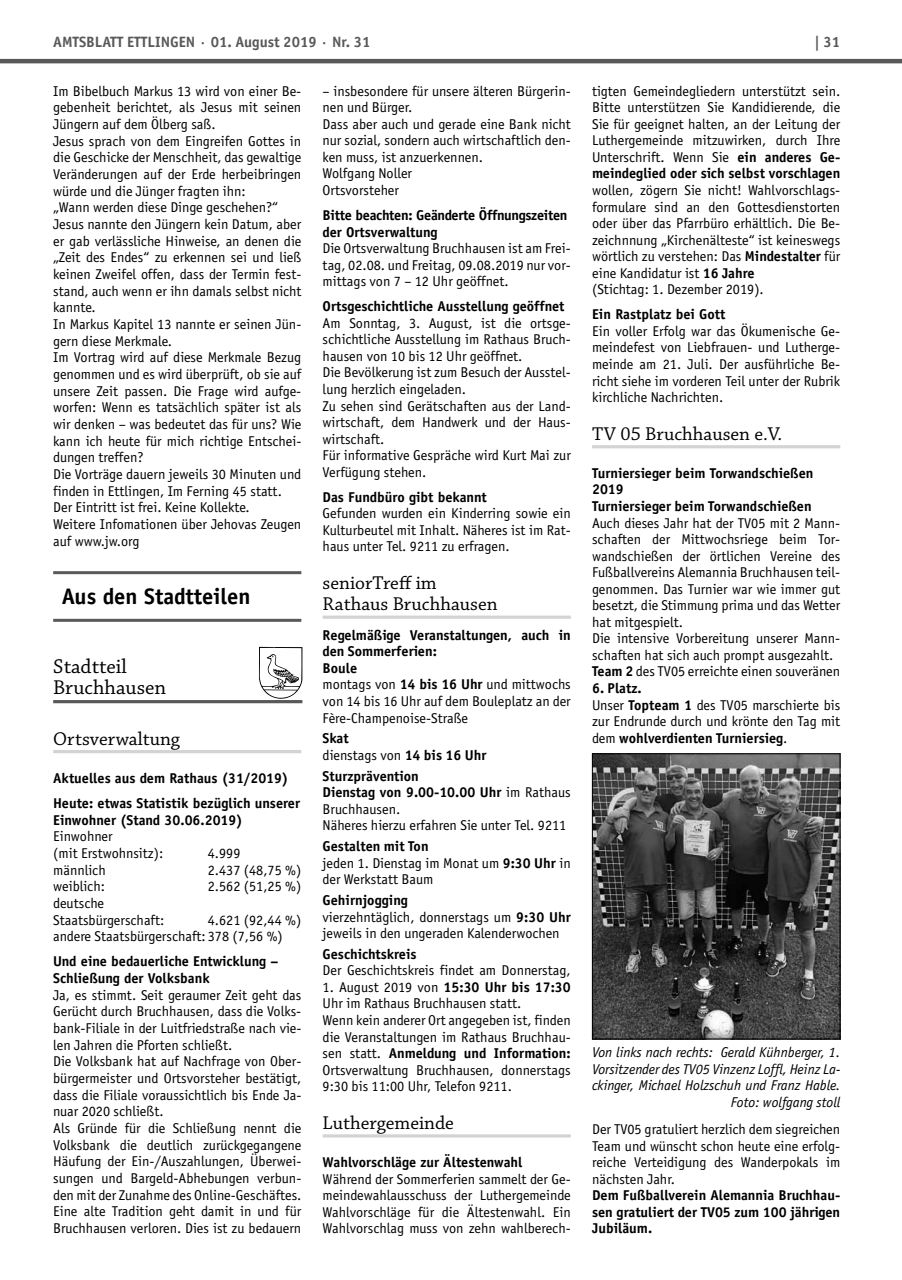
<style>
.page{position:relative;width:902px;height:1280px;background:#fff}
.page>*{position:absolute;margin:0;border:0;box-sizing:border-box;transform-origin:0 0}
.t1{font:700 22.5px "Officina Sans";color:#000}
.t2{font:21px/21px "Chaparral Pro";color:#000}
.t3{font:19.5px/21px "Chaparral Pro";color:#000}
.t4{font:700 15px "Officina Sans";color:#58595b}
.t5{font:14.25px/16.5px "Officina Sans";color:#000}
.t6{font:700 14.25px/16.5px "Officina Sans";color:#000}
.t7{font:italic 14.25px/16.5px "Officina Sans";color:#000;text-align:right}
.t8{font:700 14.25px/16.5px "Officina Sans";letter-spacing:-.02em;color:#000}
.s1{font-weight:700}
.s2{font-weight:400}
</style>
<div class="page">
<hr style="left:0;top:59px;width:901px;height:4px;background:#58595b">
<hr style="left:53px;top:571px;width:248px;height:3px;background:#58595b">
<hr style="left:53px;top:619px;width:248px;height:3px;background:#58595b">
<hr style="left:53px;top:750px;width:248px;height:3px;background:#d1d3d4">
<svg style="left:259px;top:647px;width:43px;height:52px"></svg>
<hr style="left:53px;top:700px;width:249px;height:3px;background:#58595b">
<hr style="left:322px;top:616px;width:248px;height:3px;background:#d1d3d4">
<hr style="left:322px;top:1134px;width:248px;height:3px;background:#d1d3d4">
<hr style="left:592px;top:445px;width:248px;height:3px;background:#d1d3d4">
<img style="left:594px;top:755px;width:244px;height:282px">
<div style="left:592px;top:753px;width:248px;height:286px;border:1px solid #000"></div>
<p class="t4" style="left:53px;top:32px;width:319px">Amtsblatt Ettlingen · 01. August 2019 · N r. 31</p>
<p class="t4" style="left:814px;top:32px;width:28px">| 31</p>
<p class="t5" style="left:53px;top:83px;width:250px">Im Bibelbuch Markus 13 wird von einer Be&shy;gebenheit berichtet, als Jesus mit seinen Jüngern auf dem Ölberg saß.<br>Jesus sprach von dem Eingreifen Gottes in die Geschicke der Menschheit, das gewaltige Veränderungen auf der Erde herbeibringen würde und die Jünger fragten ihn:<br>„Wann werden diese Dinge geschehen?“ Jesus nannte den Jüngern kein Datum, aber er gab verlässliche Hinweise, an denen die „Zeit des Endes“ zu erkennen sei und ließ keinen Zweifel offen, dass der Termin fest&shy;stand, auch wenn er ihn damals selbst nicht kannte.<br>In Markus Kapitel 13 nannte er seinen Jün&shy;gern diese Merkmale.<br>Im Vortrag wird auf diese Merkmale Bezug genommen und es wird überprüft, ob sie auf unsere Zeit passen. Die Frage wird aufge&shy;worfen: Wenn es tatsächlich später ist als wir denken – was bedeutet das für uns? Wie kann ich heute für mich richtige Entschei&shy;dungen treffen?<br>Die Vorträge dauern jeweils 30 Minuten und finden in Ettlingen, Im Ferning 45 statt.<br>Der Eintritt ist frei. Keine Kollekte.<br>Weitere Infomationen über Jehovas Zeugen auf www.jw.org</p>
<h1 class="t1" style="left:62px;top:582px;width:190px">Aus den Stadtteilen</h1>
<p class="t5" style="left:322px;top:83px;width:250px">– insbesondere für unsere älteren Bürgerin&shy;nen und Bürger.<br>Dass aber auch und gerade eine Bank nicht nur sozial, sondern auch wirtschaftlich den&shy;ken muss, ist anzuerkennen.<br>Wolfgang Noller<br>Ortsvorsteher</p>
<p class="t8" style="left:322px;top:207px;width:246px">Bitte beachten: Geänderte Öffnungszeiten der Ortsverwaltung</p>
<p class="t5" style="left:322px;top:240px;width:250px;text-align:justify">Die Ortsverwaltung Bruchhausen ist am Frei&shy;tag, 02.08. und Freitag, 09.08.2019 nur vor&shy;mittags von 7 – 12 Uhr geöffnet.</p>
<p class="t6" style="left:322px;top:298px;width:243px">Ortsgeschichtliche Ausstellung geöffnet</p>
<p class="t5" style="left:322px;top:315px;width:250px">Am Sonntag, 3. August, ist die ortsge&shy;schichtliche Ausstellung im Rathaus Bruch&shy;hausen von 10 bis 12 Uhr geöffnet.<br>Die Bevölkerung ist zum Besuch der Ausstel&shy;lung herzlich eingeladen.<br>Zu sehen sind Gerätschaften aus der Land&shy;wirtschaft, dem Handwerk und der Haus&shy;wirtschaft.<br>Für informative Gespräche wird Kurt Mai zur Verfügung stehen.</p>
<p class="t6" style="left:322px;top:489px;width:166px">Das Fundbüro gibt bekannt</p>
<p class="t5" style="left:322px;top:505px;width:250px;text-align:justify">Gefunden wurden ein Kinderring sowie ein Kulturbeutel mit Inhalt. Näheres ist im Rat&shy;haus unter Tel. 9211 zu erfragen.</p>
<h3 class="t3" style="left:322px;top:573px;width:176px">seniorTreff im<br>Rathaus Bruchhausen</h3>
<p class="t5" style="left:322px;top:627px;width:250px"><span class="s1">Regelmäßige Veranstaltungen, auch in den Sommerferien:<br>Boule<br></span>montags von <span class="s1">14 bis 16 Uhr</span> und mittwochs von 14 bis 16 Uhr auf dem Bouleplatz an der<br>Fère-Champenoise-Straße</p>
<p class="t6" style="left:322px;top:730px;width:165px">Skat<br><span class="s2">dienstags von</span> 14 bis 16 Uhr</p>
<p class="t5" style="left:322px;top:768px;width:250px"><span class="s1">Sturzprävention<br>Dienstag von 9.00-10.00 Uhr</span> im Rathaus<br>Bruchhausen.<br>Näheres hierzu erfahren Sie unter Tel. 9211</p>
<p class="t5" style="left:322px;top:838px;width:250px"><span class="s1">Gestalten mit Ton<br></span>jeden 1. Dienstag im Monat um <span class="s1">9:30 Uhr</span> in der Werkstatt Baum</p>
<p class="t5" style="left:322px;top:892px;width:250px"><span class="s1">Gehirnjogging<br></span>vierzehntäglich, donnerstags um <span class="s1">9:30 Uhr </span>jeweils in den ungeraden Kalenderwochen</p>
<p class="t6" style="left:322px;top:945px;width:95px">Geschichtskreis</p>
<p class="t5" style="left:322px;top:962px;width:250px">Der Geschichtskreis findet am Donnerstag,</p>
<p class="t5" style="left:322px;top:979px;width:250px">1. August 2019 von <span class="s1">15:30 Uhr bis 17:30<br></span>Uhr im Rathaus Bruchhausen statt.<br>Wenn kein anderer Ort angegeben ist, finden die Veranstaltungen im Rathaus Bruchhau&shy;sen statt. <span class="s1">Anmeldung und Information:<br></span>Ortsverwaltung Bruchhausen, donnerstags 9:30 bis 11:00 Uhr, Telefon 9211.</p>
<h3 class="t3" style="left:322px;top:1113px;width:133px">Luthergemeinde</h3>
<p class="t6" style="left:322px;top:1154px;width:201px">Wahlvorschläge zur Ältestenwahl</p>
<p class="t5" style="left:322px;top:1170px;width:250px;text-align:justify">Während der Sommerferien sammelt der Ge&shy;meindewahlausschuss der Luthergemeinde Wahlvorschläge für die Ältestenwahl. Ein Wahlvorschlag muss von zehn wahlberech-</p>
<p class="t5" style="left:592px;top:83px;width:250px;text-align:justify">tigten Gemeindegliedern unterstützt sein.<br>Bitte unterstützen Sie Kandidierende, die Sie für geeignet halten, an der Leitung der Luthergemeinde mitzuwirken, durch Ihre Unterschrift. Wenn Sie <span class="s1">ein anderes Ge&shy;meindeglied oder sich selbst vorschlagen</span></p>
<p class="t5" style="left:592px;top:182px;width:250px">wollen, zögern Sie nicht! Wahlvorschlags&shy;formulare sind an den Gottesdienstorten oder über das Pfarrbüro erhältlich. Die Be&shy;zeichnnung „Kirchenälteste“ ist keineswegs wörtlich zu verstehen: Das <span class="s1">Mindestalter</span> für eine Kandidatur ist <span class="s1">16 Jahre<br></span>(Stichtag: 1. Dezember 2019).</p>
<p class="t6" style="left:592px;top:306px;width:135px">Ein Rastplatz bei Gott</p>
<p class="t5" style="left:592px;top:323px;width:250px;text-align:justify">Ein voller Erfolg war das Ökumenische Ge&shy;meindefest von Liebfrauen- und Lutherge&shy;meinde am 21. Juli. Der ausführliche Be&shy;richt siehe im vorderen Teil unter der Rubrik kirchliche Nachrichten.</p>
<h3 class="t3" style="left:592px;top:424px;width:192px">TV 05 Bruchhausen e.V.</h3>
<p class="t6" style="left:592px;top:465px;width:223px">Turniersieger beim Torwandschießen<br>2019<br>Turniersieger beim Torwandschießen</p>
<p class="t5" style="left:592px;top:514px;width:250px">Auch dieses Jahr hat der TV05 mit 2 Mann&shy;schaften der Mittwochsriege beim Tor&shy;wandschießen der örtlichen Vereine des Fußballvereins Alemannia Bruchhausen teil&shy;genommen. Das Turnier war wie immer gut besetzt, die Stimmung prima und das Wetter hat mitgespielt.<br>Die intensive Vorbereitung unserer Mann&shy;schaften hat sich auch prompt ausgezahlt.<br><span class="s1">Team 2</span> des TV05 erreichte einen souveränen</p>
<p class="t5" style="left:592px;top:680px;width:250px"><span class="s1">6. Platz.<br></span>Unser <span class="s1">Topteam 1</span> des TV05 marschierte bis zur Endrunde durch und krönte den Tag mit dem <span class="s1">wohlverdienten Turniersieg</span>.</p>
<h2 class="t2" style="left:53px;top:656px;width:115px">Stadtteil<br>Bruchhausen</h2>
<h3 class="t3" style="left:53px;top:729px;width:128px">Ortsverwaltung</h3>
<p class="t6" style="left:53px;top:765px;width:248px;line-height:25.2px">Aktuelles aus dem Rathaus (31/2019)<br>Heute: etwas Statistik bezüglich unserer</p>
<p class="t6" style="left:53px;top:811px;width:191px">Einwohner (Stand 30.06.2019)</p>
<p class="t5" style="left:53px;top:828px;width:112px">Einwohner<br>(mit Erstwohnsitz):</p>
<p class="t5" style="left:208px;top:845px;width:34px">4.999</p>
<p class="t5" style="left:53px;top:862px;width:54px">männlich</p>
<p class="t5" style="left:208px;top:862px;width:95px">2.437 (48,75 %)</p>
<p class="t5" style="left:53px;top:878px;width:53px">weiblich:</p>
<p class="t5" style="left:208px;top:878px;width:95px">2.562 (51,25 %)</p>
<p class="t5" style="left:53px;top:895px;width:113px">deutsche<br>Staatsbürgerschaft:</p>
<p class="t5" style="left:53px;top:911px;width:250px;text-indent:154px">4.621 (92,44 %) andere Staatsbürgerschaft: 378 (7,56 %)</p>
<p class="t6" style="left:53px;top:953px;width:227px">Und eine bedauerliche Entwicklung –<br>Schließung der Volksbank</p>
<p class="t5" style="left:53px;top:987px;width:250px">Ja, es stimmt. Seit geraumer Zeit geht das Gerücht durch Bruchhausen, dass die Volks&shy;bank-Filiale in der Luitfriedstraße nach vie&shy;len Jahren die Pforten schließt.<br>Die Volksbank hat auf Nachfrage von Ober&shy;bürgermeister und Ortsvorsteher bestätigt, dass die Filiale voraussichtlich bis Ende Ja&shy;nuar 2020 schließt.<br>Als Gründe für die Schließung nennt die Volksbank die deutlich zurückgegangene Häufung der Ein-/Auszahlungen, Überwei&shy;sungen und Bargeld-Abhebungen verbun&shy;den mit der Zunahme des Online-Geschäftes.<br>Eine alte Tradition geht damit in und für Bruchhausen verloren. Dies ist zu bedauern</p>
<p class="t7" style="left:592px;top:1044px;width:250px">Von links nach rechts: Gerald Kühnberger, 1.<br>Vorsitzender des TV05 Vinzenz Loffl, Heinz La&shy;ckinger, Michael Holzschuh und Franz Hable.<br>Foto: wolfgang stoll</p>
<p class="t5" style="left:592px;top:1121px;width:250px;text-align:justify">Der TV05 gratuliert herzlich dem siegreichen Team und wünscht schon heute eine erfolg&shy;reiche Verteidigung des Wanderpokals im nächsten Jahr.</p>
<p class="t6" style="left:592px;top:1187px;width:250px;text-align:justify">Dem Fußballverein Alemannia Bruchhau&shy;sen gratuliert der TV05 zum 100 jährigen Jubiläum.</p>
</div>
